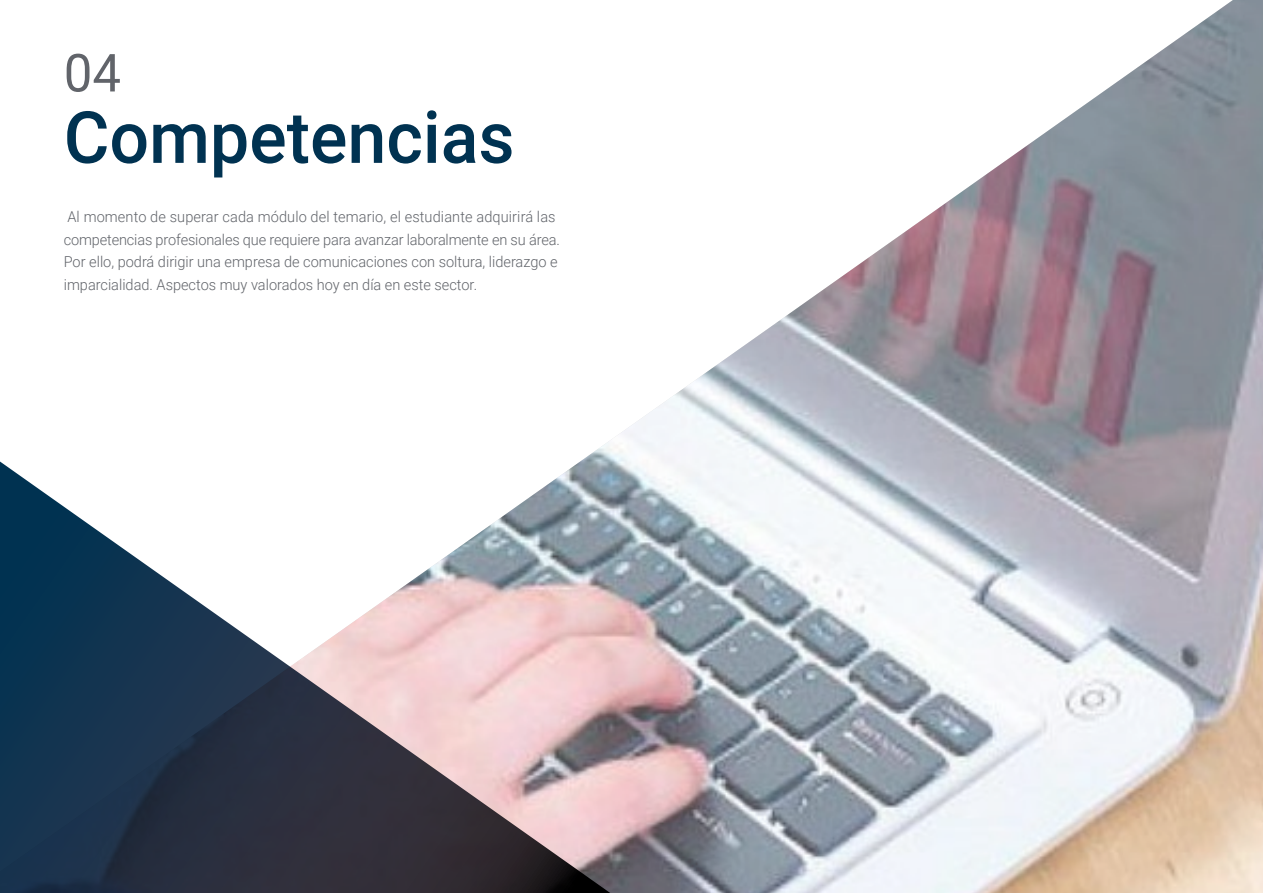
<style>
.page{position:relative;width:1263px;height:893px;background:#fff}
.page>*{position:absolute;margin:0;border:0;box-sizing:border-box;transform-origin:0 0}
.t1{font:500 72px "Roboto";color:#003251}
.t2{font:52.5px "Roboto";color:#61646a}
.t3{font:300 15px/22.5px "Roboto";color:#61646a}
</style>
<div class="page">
<img style="left:603px;top:0;width:660px;height:893px">
<svg style="left:0;top:446px;width:640px;height:447px"></svg>
<h2 class="t2" style="left:64px;top:36px;width:59px">04</h2>
<h1 class="t1" style="left:64px;top:87px;width:452px">Competencias</h1>
<p class="t3" style="left:64px;top:205px;width:498px">Al momento de superar cada módulo del temario, el estudiante adquirirá las competencias profesionales que requiere para avanzar laboralmente en su área.<br>Por ello, podrá dirigir una empresa de comunicaciones con soltura, liderazgo e imparcialidad. Aspectos muy valorados hoy en día en este sector.</p>
</div>
